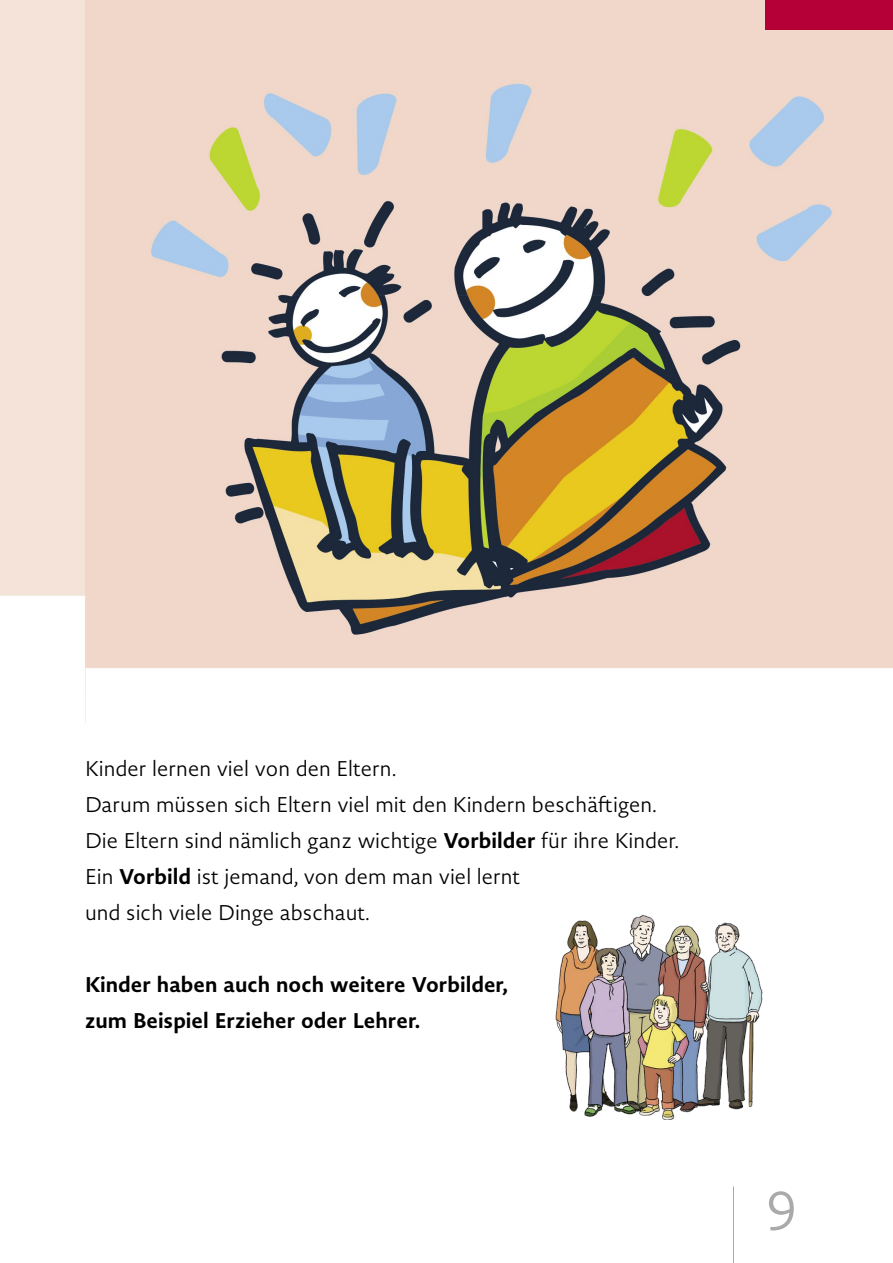
<style>
.page{position:relative;width:893px;height:1263px;background:#fff}
.page>*{position:absolute;margin:0;border:0;box-sizing:border-box;transform-origin:0 0}
.t1{font:300 54px "Novel Sans Pro";color:#aaa}
.t2{font:300 21px/36px "Novel Sans Pro";color:#000}
.t3{font:700 21px/36px "Novel Sans Pro";color:#000}
.s1{font-weight:700}
</style>
<div class="page">
<img style="left:0;top:0;width:893px;height:723px">
<div style="left:765px;top:0;width:128px;height:30px;background:#b40036"></div>
<img style="left:555px;top:914px;width:208px;height:206px">
<hr style="left:733px;top:1186px;width:1px;height:77px;background:#aaa">
<p class="t2" style="left:85px;top:750px;width:596px">Kinder lernen viel von den Eltern.<br>Darum müssen sich Eltern viel mit den Kindern beschäftigen.<br>Die Eltern sind nämlich ganz wichtige <span class="s1">Vorbilder</span> für ihre Kinder.<br>Ein <span class="s1">Vorbild</span> ist jemand, von dem man viel lernt<br>und sich viele Dinge abschaut.</p>
<p class="t3" style="left:85px;top:966px;width:424px">Kinder haben auch noch weitere Vorbilder, zum Beispiel Erzieher oder Lehrer.</p>
<h1 class="t1" style="left:765px;top:1172px;width:33px">9</h1>
</div>
